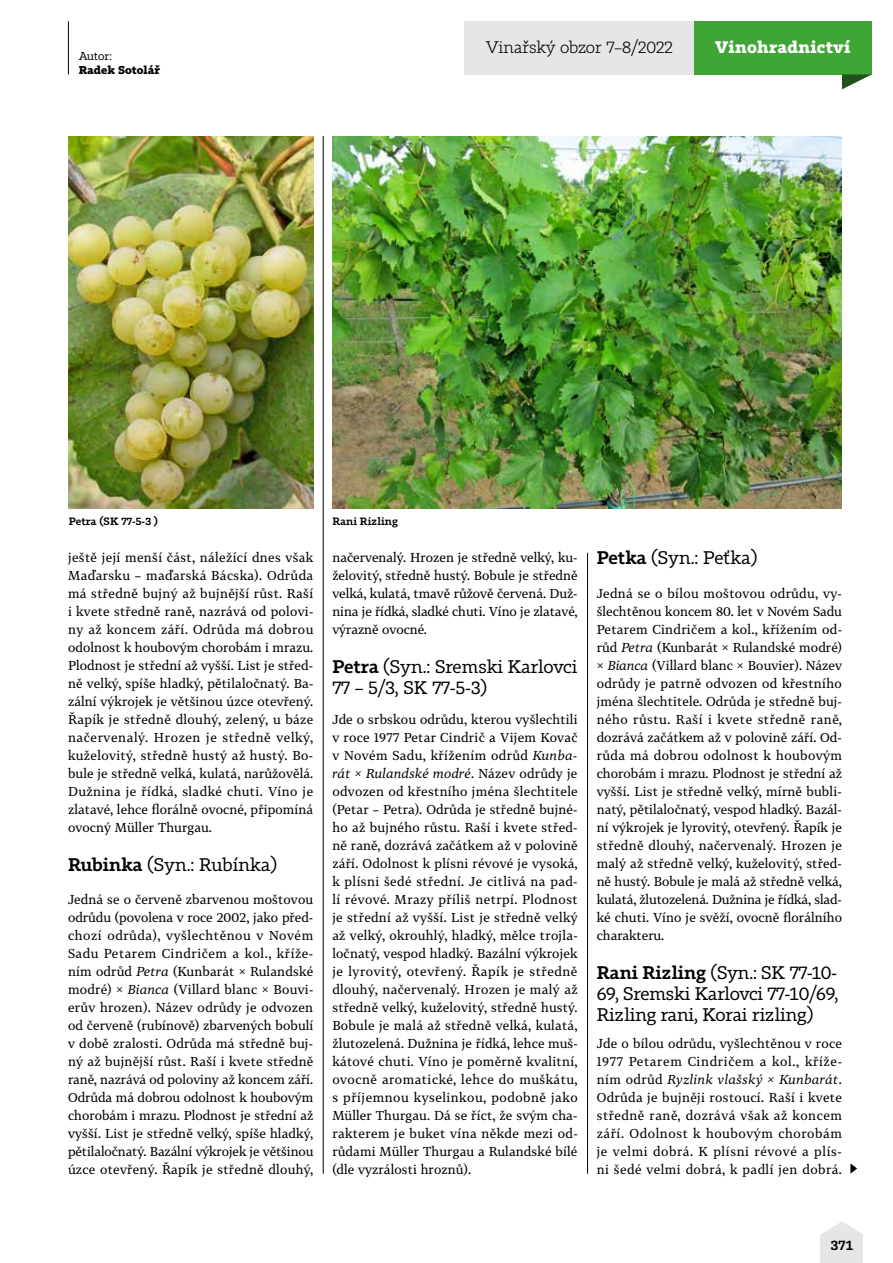
<style>
.page{position:relative;width:893px;height:1263px;background:#fff}
.page>*{position:absolute;margin:0;border:0;box-sizing:border-box;transform-origin:0 0}
.t1{font:18px/21px "Tabac Slab";letter-spacing:-.01em;color:#000}
.t2{font:300 16.5px "Tabac Slab";letter-spacing:-.015em;color:#000}
.t3{font:700 16.5px "Tabac Slab";letter-spacing:.02em;color:#fff}
.t4{font:600 13.5px "Tabac Slab";color:#000}
.t5{font:12.75px/18px "Tabac G3";letter-spacing:.01em;color:#000;text-align:justify}
.t6{font:700 11.25px "Tabac Slab";letter-spacing:.005em;color:#000}
.t7{font:11.25px "Tabac Slab";letter-spacing:-.03em;color:#000}
.t8{font:600 10.5px "Tabac Slab";letter-spacing:.01em;color:#000}
.s1{font-weight:600}
.s2{font-style:italic}
</style>
<div class="page">
<div style="left:821px;top:1234px;width:42px;height:29px;background:#e7e5e6"></div>
<svg style="left:822px;top:1222px;width:40px;height:12px"></svg>
<div style="left:694px;top:21px;width:178px;height:53px;background:#3fa535"></div>
<svg style="left:842px;top:74px;width:30px;height:15px"></svg>
<div style="left:465px;top:21px;width:229px;height:53px;background:#e7e5e6"></div>
<hr style="left:68px;top:21px;width:1px;height:53px;background:#000">
<hr style="left:587px;top:553px;width:1px;height:621px;background:#000">
<hr style="left:323px;top:136px;width:1px;height:1038px;background:#000">
<svg style="left:850px;top:1163px;width:7px;height:11px"></svg>
<img style="left:69px;top:136px;width:244px;height:372px">
<img style="left:332px;top:136px;width:510px;height:372px">
<p class="t7" style="left:79px;top:49px;width:35px">Autor:</p>
<p class="t6" style="left:79px;top:63px;width:83px">Radek Sotolář</p>
<p class="t2" style="left:486px;top:37px;width:188px">Vinařský obzor 7–8/2022</p>
<p class="t3" style="left:715px;top:37px;width:137px">Vinohradnictví</p>
<p class="t8" style="left:69px;top:515px;width:91px">Petra (SK 77-5-3 )</p>
<p class="t8" style="left:332px;top:515px;width:67px">Rani Rizling</p>
<p class="t5" style="left:68px;top:548px;width:247px">ještě její menší část, náležící dnes však Maďarsku – maďarská Bácska). Odrůda má středně bujný až bujnější růst. Raší i kvete středně raně, nazrává od polovi&shy;ny až koncem září. Odrůda má dobrou odolnost k houbovým chorobám i mrazu.<br>Plodnost je střední až vyšší. List je střed&shy;ně velký, spíše hladký, pětilaločnatý. Ba&shy;zální výkrojek je většinou úzce otevřený.<br>Řapík je středně dlouhý, zelený, u báze načervenalý. Hrozen je středně velký, kuželovitý, středně hustý až hustý. Bo&shy;bule je středně velká, kulatá, narůžovělá.<br>Dužnina je řídká, sladké chuti. Víno je zlatavé, lehce florálně ovocné, připomíná ovocný Müller Thurgau.</p>
<h1 class="t1" style="left:68px;top:854px;width:210px"><span class="s1">Rubinka</span> (Syn.: Rubínka)</h1>
<p class="t5" style="left:68px;top:890px;width:247px">Jedná se o červeně zbarvenou moštovou odrůdu (povolena v roce 2002, jako před&shy;chozí odrůda), vyšlechtěnou v Novém Sadu Petarem Cindričem a kol., kříže&shy;ním odrůd <span class="s2">Petra</span> (Kunbarát × Rulandské modré) × <span class="s2">Bianca</span> (Villard blanc × Bouvi&shy;erův hrozen). Název odrůdy je odvozen od červeně (rubínově) zbarvených bobulí v době zralosti. Odrůda má středně buj&shy;ný až bujnější růst. Raší i kvete středně raně, nazrává od poloviny až koncem září.<br>Odrůda má dobrou odolnost k houbovým chorobám i mrazu. Plodnost je střední až vyšší. List je středně velký, spíše hladký, pětilaločnatý. Bazální výkrojek je většinou úzce otevřený. Řapík je středně dlouhý,</p>
<p class="t5" style="left:332px;top:548px;width:247px">načervenalý. Hrozen je středně velký, ku&shy;želovitý, středně hustý. Bobule je středně velká, kulatá, tmavě růžově červená. Duž&shy;nina je řídká, sladké chuti. Víno je zlatavé, výrazně ovocné.</p>
<h1 class="t1" style="left:332px;top:656px;width:247px"><span class="s1">Petra</span> (Syn.: Sremski Karlovci<br>77 – 5/3, SK 77-5-3)</h1>
<p class="t5" style="left:332px;top:710px;width:247px">Jde o srbskou odrůdu, kterou vyšlechtili v roce 1977 Petar Cindrič a Vijem Kovač v Novém Sadu, křížením odrůd <span class="s2">Kunba&shy;rát × Rulandské modré</span>. Název odrůdy je odvozen od křestního jména šlechtitele (Petar – Petra). Odrůda je středně bujné&shy;ho až bujného růstu. Raší i kvete střed&shy;ně raně, dozrává začátkem až v polovině září. Odolnost k plísni révové je vysoká, k plísni šedé střední. Je citlivá na pad&shy;lí révové. Mrazy příliš netrpí. Plodnost je střední až vyšší. List je středně velký až velký, okrouhlý, hladký, mělce trojla&shy;ločnatý, vespod hladký. Bazální výkrojek je lyrovitý, otevřený. Řapík je středně dlouhý, načervenalý. Hrozen je malý až středně velký, kuželovitý, středně hustý.<br>Bobule je malá až středně velká, kulatá, žlutozelená. Dužnina je řídká, lehce muš&shy;kátové chuti. Víno je poměrně kvalitní, ovocně aromatické, lehce do muškátu, s příjemnou kyselinkou, podobně jako Müller Thurgau. Dá se říct, že svým cha&shy;rakterem je buket vína někde mezi od&shy;růdami Müller Thurgau a Rulandské bílé (dle vyzrálosti hroznů).</p>
<h1 class="t1" style="left:597px;top:547px;width:162px"><span class="s1">Petka</span> (Syn.: Peťka)</h1>
<p class="t5" style="left:597px;top:584px;width:247px">Jedná se o bílou moštovou odrůdu, vy&shy;šlechtěnou koncem 80. let v Novém Sadu Petarem Cindričem a kol., křížením od&shy;růd <span class="s2">Petra</span> (Kunbarát × Rulandské modré) × <span class="s2">Bianca</span> (Villard blanc × Bouvier). Název odrůdy je patrně odvozen od křestního jména šlechtitele. Odrůda je středně buj&shy;ného růstu. Raší i kvete středně raně, dozrává začátkem až v polovině září. Od&shy;růda má dobrou odolnost k houbovým chorobám i mrazu. Plodnost je střední až vyšší. List je středně velký, mírně bubli&shy;natý, pětilaločnatý, vespod hladký. Bazál&shy;ní výkrojek je lyrovitý, otevřený. Řapík je středně dlouhý, načervenalý. Hrozen je malý až středně velký, kuželovitý, střed&shy;ně hustý. Bobule je malá až středně velká, kulatá, žlutozelená. Dužnina je řídká, slad&shy;ké chuti. Víno je svěží, ovocně florálního charakteru.</p>
<h1 class="t1" style="left:597px;top:962px;width:243px;text-align:justify"><span class="s1">Rani Rizling</span> (Syn.: SK 77-10- 69, Sremski Karlovci 77-10/69, Rizling rani, Korai rizling)</h1>
<p class="t5" style="left:597px;top:1034px;width:247px">Jde o bílou odrůdu, vyšlechtěnou v roce 1977 Petarem Cindričem a kol., kříže&shy;ním odrůd <span class="s2">Ryzlink vlašský × Kunbarát</span>.<br>Odrůda je bujněji rostoucí. Raší i kvete středně raně, dozrává však až koncem září. Odolnost k houbovým chorobám je velmi dobrá. K plísni révové a plís&shy;ni šedé velmi dobrá, k padlí jen dobrá.</p>
<p class="t4" style="left:831px;top:1237px;width:24px">371</p>
</div>
